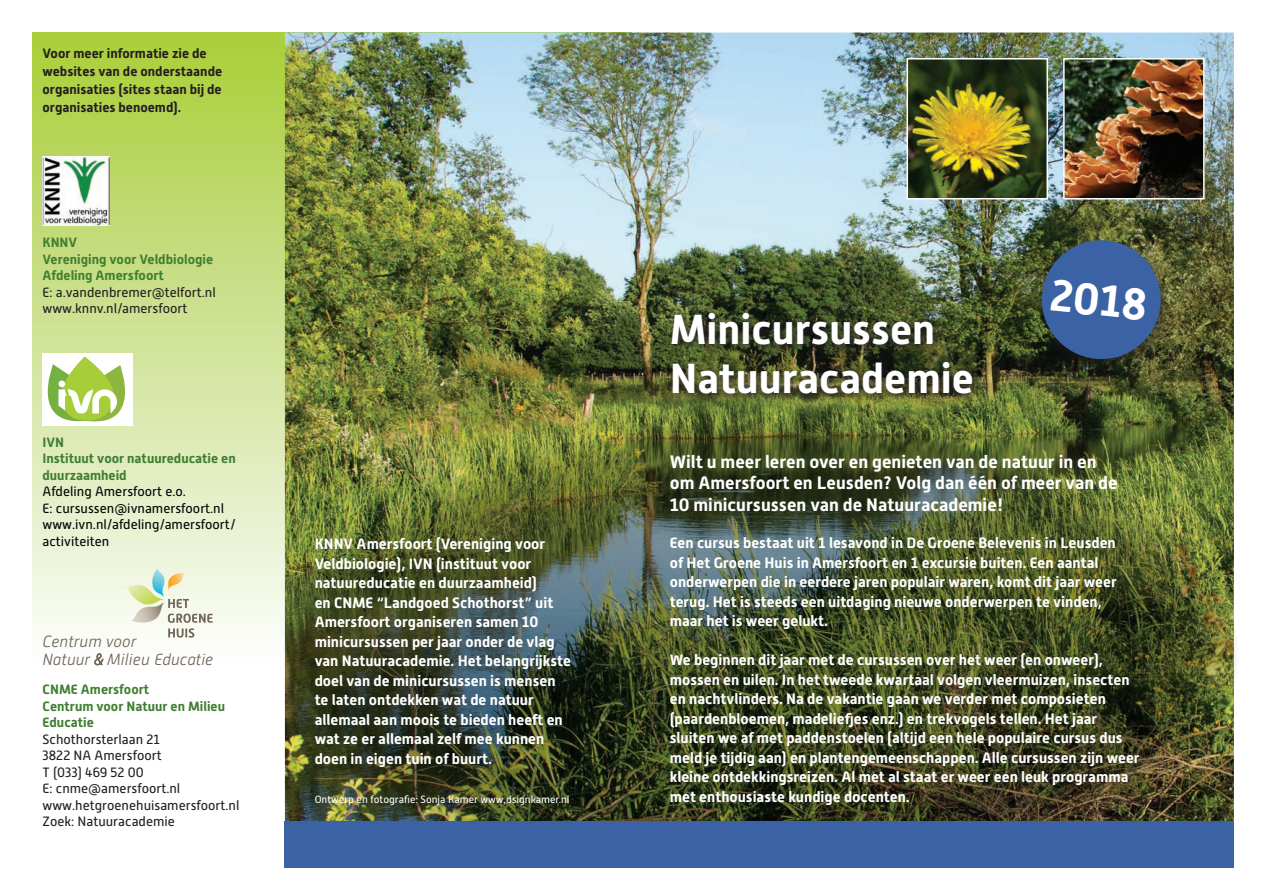
<style>
.page{position:relative;width:1263px;height:893px;background:#fff}
.page>*{position:absolute;margin:0;border:0;box-sizing:border-box;transform-origin:0 0}
.t1{font:700 44.4px "Alwyn New";color:#fff}
.t2{font:700 41.85px/48.4px "Alwyn New";color:#fff}
.t3{font:700 18px/21.6px "Alwyn New";color:#fff}
.t4{font:italic 300 16.2px/17.7px "Alwyn New";color:#716557}
.t5{font:700 15px/19.5px "Alwyn New";color:#fff}
.t6{font:13.5px/16.5px "Alwyn New";color:#231f20}
.t7{font:700 13.5px/16.5px "Alwyn New";color:#407f32}
.t8{font:700 13.5px/18px "Alwyn New";color:#231f20}
.t9{font:13.5px/16.5px "Alwyn New";color:#040503}
.t10{font:10.5px "Alwyn New";color:#fff}
.s1{font-family:"Myriad Pro"}
</style>
<div class="page">
<div style="left:33px;top:33px;width:598px;height:629px;background:linear-gradient(to bottom,#a8cd39,#fcfcfd)"></div>
<img style="left:285px;top:33px;width:949px;height:788px">
<img style="left:43px;top:156px;width:66px;height:69px">
<div style="left:43px;top:354px;width:90px;height:72px;background:#fff"></div>
<svg style="left:47px;top:357px;width:78px;height:65px"></svg>
<div style="left:58px;top:381px;width:7px;height:6px;background:#fff;border-radius:50%"></div>
<img style="left:285px;top:422px;width:954px;height:466px;border-radius:50%">
<div style="left:285px;top:821px;width:949px;height:47px;background:#3c62a6"></div>
<img style="left:909px;top:61px;width:136px;height:135px">
<div style="left:906px;top:58px;width:142px;height:141px;border:2px solid #fff"></div>
<img style="left:1066px;top:61px;width:135px;height:135px">
<div style="left:1063px;top:58px;width:141px;height:141px;border:2px solid #fff"></div>
<svg style="left:666px;top:308px;width:316px;height:96px;background:#3f4525"></svg>
<div style="left:1038px;top:236px;width:135px;height:135px;background:#231f20;opacity:.52"></div>
<svg style="left:1039px;top:237px;width:125px;height:125px;background:#3d5980"></svg>
<svg style="left:126px;top:568px;width:87px;height:70px"></svg>
<svg style="left:94px;top:653px;width:9px;height:12px"></svg>
<div style="left:270px;top:868px;width:993px;height:25px;background:#fff"></div>
<p class="t8" style="left:43px;top:44px;width:181px">Voor meer informatie zie de websites van de onderstaande organisaties (sites staan bij de organisaties benoemd).</p>
<p class="t7" style="left:43px;top:234px;width:172px">KNNV<br>Vereniging voor Veldbiologie<br>Afdeling Amersfoort</p>
<p class="t6" style="left:43px;top:284px;width:175px">E: a.vandenbremer@telfort.nl www.knnv.nl/amersfoort</p>
<p class="t7" style="left:43px;top:434px;width:195px">IVN<br>Instituut voor natuureducatie en duurzaamheid</p>
<p class="t9" style="left:43px;top:483px;width:195px">Afdeling Amersfoort e.o.<br>E: cursussen@ivnamersfoort.nl www.ivn.nl/afdeling/amersfoort/ activiteiten</p>
<p class="t4" style="left:43px;top:633px;width:172px">Centrum voor<br>Natuur <span class="s1">&amp;</span> Milieu Educatie</p>
<p class="t7" style="left:43px;top:681px;width:184px">CNME Amersfoort<br>Centrum voor Natuur en Milieu<br>Educatie</p>
<p class="t6" style="left:43px;top:731px;width:198px">Schothorsterlaan 21<br>3822 NA Amersfoort<br>T (033) 469 52 00<br>E: cnme@amersfoort.nl www.hetgroenehuisamersfoort.nl<br>Zoek: Natuuracademie</p>
<p class="t5" style="left:315px;top:534px;width:258px">KNNV Amersfoort (Vereniging voor Veldbiologie), IVN (instituut voor natuureducatie en duurzaamheid)<br>en CNME “Landgoed Schothorst” uit Amersfoort organiseren samen 10 minicursussen per jaar onder de vlag van Natuuracademie. Het belangrijkste doel van de minicursussen is mensen te laten ontdekken wat de natuur allemaal aan moois te bieden heeft en wat ze er allemaal zelf mee kunnen doen in eigen tuin of buurt.</p>
<p class="t10" style="left:315px;top:794px;width:256px">Ontwerp en fotografie: Sonja Kamer www,dsignkamer.nl</p>
<h2 class="t2" style="left:670px;top:306px;width:306px">Minicursussen<br>Natuuracademie</h2>
<h1 class="t1" style="left:1053px;top:269px;width:99px;rotate:6deg">2018</h1>
<p class="t3" style="left:670px;top:451px;width:449px">Wilt u meer leren over en genieten van de natuur in en om Amersfoort en Leusden? Volg dan één of meer van de<br>10 minicursussen van de Natuuracademie!</p>
<p class="t5" style="left:670px;top:533px;width:448px">Een cursus bestaat uit 1 lesavond in De Groene Belevenis in Leusden of Het Groene Huis in Amersfoort en 1 excursie buiten. Een aantal onderwerpen die in eerdere jaren populair waren, komt dit jaar weer terug. Het is steeds een uitdaging nieuwe onderwerpen te vinden, maar het is weer gelukt.</p>
<p class="t5" style="left:670px;top:650px;width:471px">We beginnen dit jaar met de cursussen over het weer (en onweer), mossen en uilen. In het tweede kwartaal volgen vleermuizen, insecten en nachtvlinders. Na de vakantie gaan we verder met composieten (paardenbloemen, madeliefjes enz.) en trekvogels tellen. Het jaar sluiten we af met paddenstoelen (altijd een hele populaire cursus dus meld je tijdig aan) en plantengemeenschappen. Alle cursussen zijn weer kleine ontdekkingsreizen. Al met al staat er weer een leuk programma met enthousiaste kundige docenten.</p>
</div>
